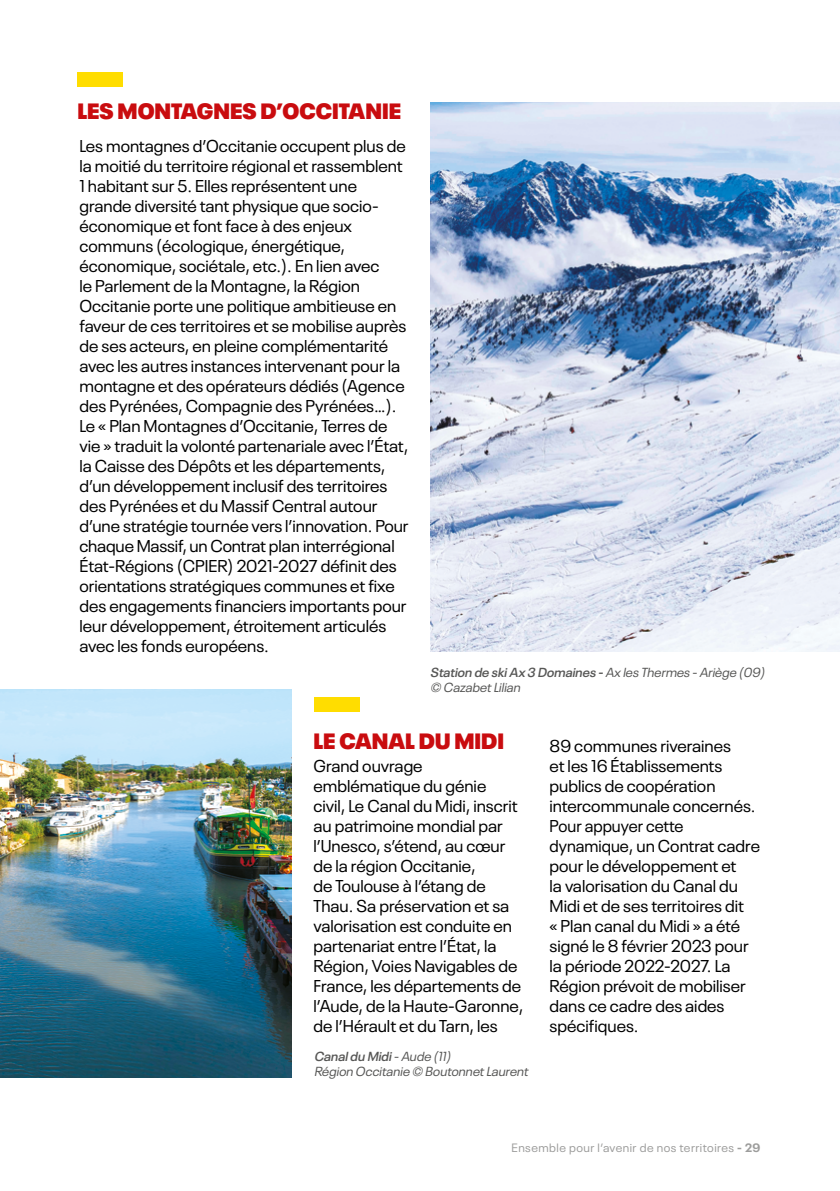
<style>
.page{position:relative;width:840px;height:1191px;background:#fff}
.page>*{position:absolute;margin:0;border:0;box-sizing:border-box;transform-origin:0 0}
.t1{font:900 22px "Neue Plak";color:#c90c0f}
.t2{font:17px/20px "Neue Plak";color:#000}
.t3{font:italic 13px/15px "Neue Plak";color:#575756}
.t4{font:12px "Neue Plak";letter-spacing:.04em;color:#9d9d9c}
.s1{font-weight:600}
.s2{font-weight:700}
</style>
<div class="page">
<img style="left:0;top:689px;width:291px;height:388px">
<div style="left:78px;top:72px;width:45px;height:15px;background:#fd0"></div>
<div style="left:314px;top:697px;width:45px;height:15px;background:#fd0"></div>
<img style="left:430px;top:102px;width:409px;height:549px">
<p class="t1" style="left:78px;top:93px;width:325px">LES MONTAGNES D’OCCITANIE</p>
<p class="t2" style="left:79px;top:134px;width:330px">Les montagnes d’Occitanie occupent plus de la moitié du territoire régional et rassemblent 1 habitant sur 5. Elles représentent une grande diversité tant physique que socio&shy;économique et font face à des enjeux communs (écologique, énergétique, économique, sociétale, etc.). En lien avec<br>le Parlement de la Montagne, la Région Occitanie porte une politique ambitieuse en faveur de ces territoires et se mobilise auprès de ses acteurs, en pleine complémentarité avec les autres instances intervenant pour la montagne et des opérateurs dédiés (Agence des Pyrénées, Compagnie des Pyrénées…).<br>Le « Plan Montagnes d’Occitanie, Terres de vie » traduit la volonté partenariale avec l’État, la Caisse des Dépôts et les départements, d’un développement inclusif des territoires des Pyrénées et du Massif Central autour d’une stratégie tournée vers l’innovation. Pour chaque Massif, un Contrat plan interrégional État-Régions (CPIER) 2021-2027 définit des orientations stratégiques communes et fixe des engagements financiers importants pour leur développement, étroitement articulés avec les fonds européens.</p>
<p class="t3" style="left:430px;top:664px;width:339px"><span class="s1">Station de skiAx 3 Domaines -</span>Ax les Thermes -Ariège (09) © CazabetLilian</p>
<p class="t1" style="left:313px;top:723px;width:192px">LE CANAL DU MIDI</p>
<p class="t2" style="left:313px;top:754px;width:211px">Grand ouvrage emblématique du génie<br>civil, Le Canal du Midi, inscrit au patrimoine mondial par l’Unesco, s’étend, au cœur de la région Occitanie,<br>de Toulouse à l’étang de<br>Thau. Sa préservation et sa valorisation est conduite en partenariat entre l’État, la<br>Région, Voies Navigables de<br>France, les départements de l’Aude, de la Haute-Garonne, de l’Hérault et du Tarn, les</p>
<p class="t3" style="left:314px;top:1047px;width:218px"><span class="s1">Canaldu Midi</span>-Aude (11)<br>Région Occitanie © BoutonnetLaurent</p>
<p class="t2" style="left:549px;top:734px;width:212px">89 communes riveraines<br>et les 16 Établissements publics de coopération intercommunale concernés.<br>Pour appuyer cette dynamique, un Contrat cadre pour le développement et<br>la valorisation du Canal du<br>Midi et de ses territoires dit<br>« Plan canal du Midi » a été signé le 8 février 2023 pour la période 2022-2027. La<br>Région prévoit de mobiliser dans ce cadre des aides spécifiques.</p>
<p class="t4" style="left:511px;top:1139px;width:250px">Ensemble pour l’avenir de nos territoires <span class="s2">- 29</span></p>
</div>
